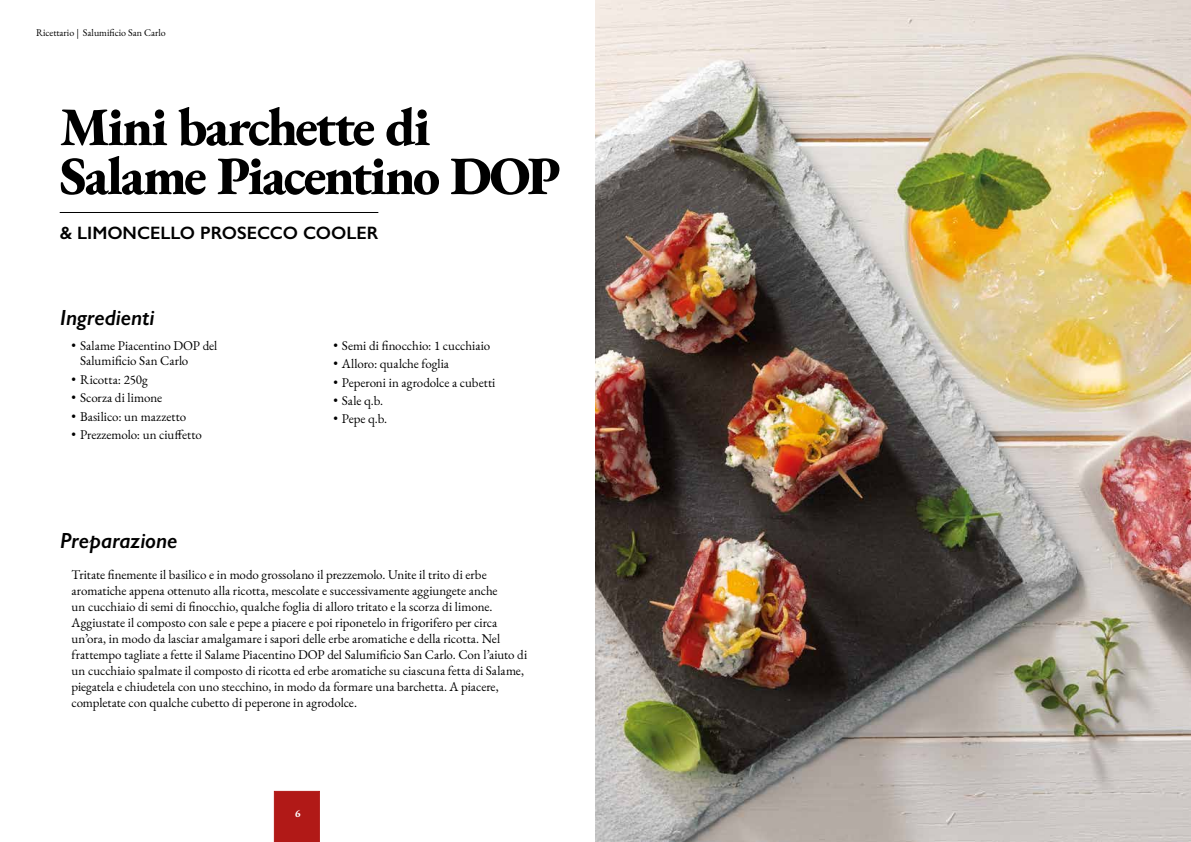
<style>
.page{position:relative;width:1191px;height:842px;background:#fff}
.page>*{position:absolute;margin:0;border:0;box-sizing:border-box;transform-origin:0 0}
.t1{font:54px/49px "EB Garamond";letter-spacing:-.045em;color:#000}
.t2{font:italic 600 22px "Gill Sans";letter-spacing:-.005em;color:#000}
.t3{font:600 18px "Gill Sans";color:#000}
.t4{font:13px/16px "EB Garamond";color:#000}
.t5{font:11px "EB Garamond";color:#fff}
.t6{font:10px "EB Garamond";color:#000}
</style>
<div class="page">
<hr style="left:60px;top:212px;width:318px;height:1px;background:#000">
<img style="left:595px;top:0;width:596px;height:842px">
<div style="left:274px;top:791px;width:46px;height:51px;background:#b11917"></div>
<p class="t6" style="left:36px;top:26px;width:131px">Ricettario | Salumificio San Carlo</p>
<h1 class="t1" style="left:60px;top:103px;width:502px">Mini barchette di<br>Salame Piacentino DOP</h1>
<h3 class="t3" style="left:60px;top:222px;width:320px">&amp; LIMONCELLO PROSECCO COOLER</h3>
<h2 class="t2" style="left:60px;top:304px;width:96px">Ingredienti</h2>
<p class="t4" style="left:80px;top:338px;width:139px;line-height:15.6px;text-indent:-9px">• Salame Piacentino DOP del<br>Salumificio San Carlo</p>
<p class="t4" style="left:71px;top:371px;width:78px">• Ricotta: 250g</p>
<p class="t4" style="left:71px;top:390px;width:92px">• Scorza di limone</p>
<p class="t4" style="left:71px;top:408px;width:116px">• Basilico: un mazzetto</p>
<p class="t4" style="left:71px;top:427px;width:132px">• Prezzemolo: un ciuffetto</p>
<h2 class="t2" style="left:60px;top:527px;width:119px">Preparazione</h2>
<p class="t4" style="left:333px;top:337px;width:158px">• Semi di finocchio: 1 cucchiaio</p>
<p class="t4" style="left:333px;top:356px;width:117px">• Alloro: qualche foglia</p>
<p class="t4" style="left:333px;top:374px;width:164px">• Peperoni in agrodolce a cubetti</p>
<p class="t4" style="left:333px;top:393px;width:51px">• Sale q.b.</p>
<p class="t4" style="left:333px;top:411px;width:55px">• Pepe q.b.</p>
<p class="t4" style="left:71px;top:566px;width:457px">Tritate finemente il basilico e in modo grossolano il prezzemolo. Unite il trito di erbe aromatiche appena ottenuto alla ricotta, mescolate e successivamente aggiungete anche<br>un cucchiaio di semi di finocchio, qualche foglia di alloro tritato e la scorza di limone.<br>Aggiustate il composto con sale e pepe a piacere e poi riponetelo in frigorifero per circa un’ora, in modo da lasciar amalgamare i sapori delle erbe aromatiche e della ricotta. Nel frattempo tagliate a fette il Salame Piacentino DOP del Salumificio San Carlo. Con l’aiuto di un cucchiaio spalmate il composto di ricotta ed erbe aromatiche su ciascuna fetta di Salame, piegatela e chiudetela con uno stecchino, in modo da formare una barchetta. A piacere, completate con qualche cubetto di peperone in agrodolce.</p>
<p class="t5" style="left:295px;top:806px;width:7px">6</p>
</div>
